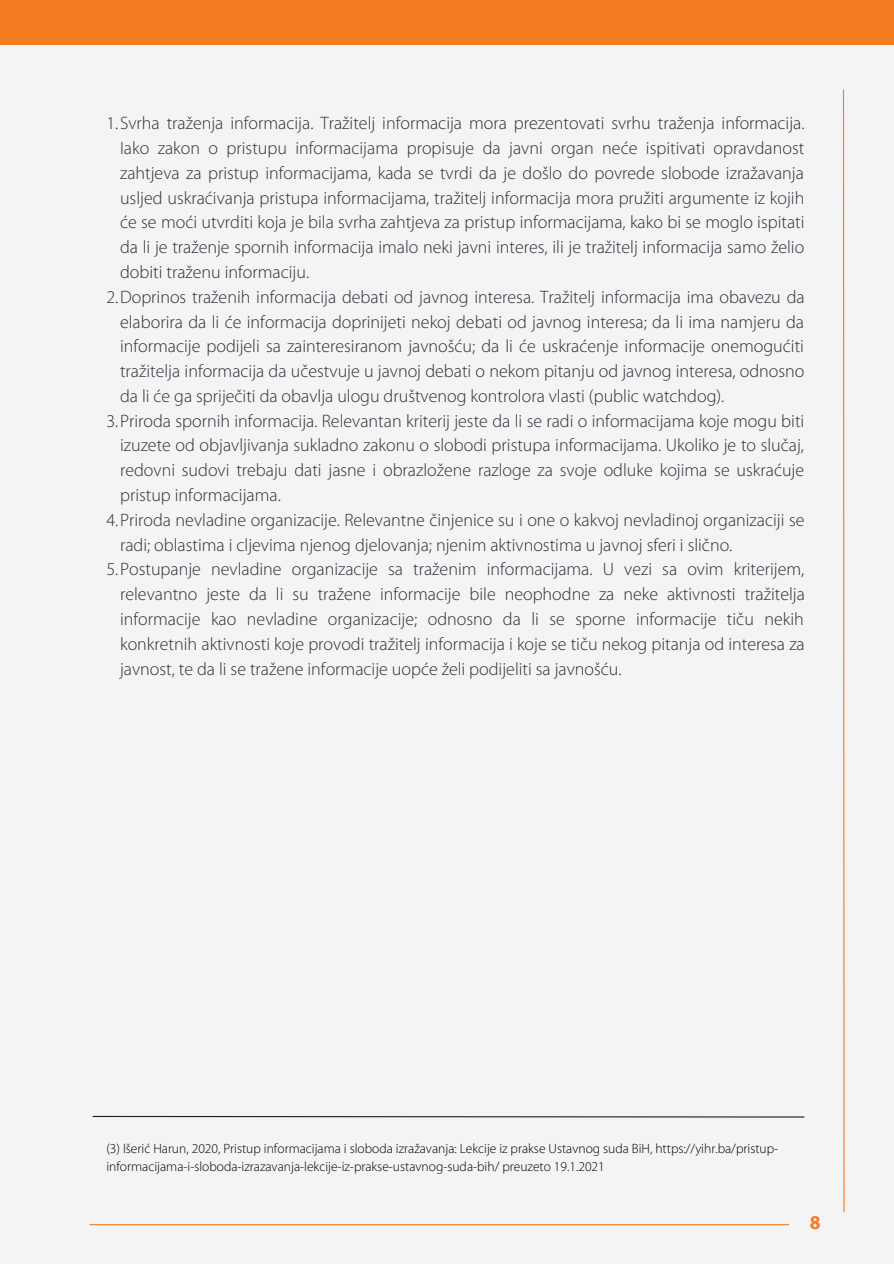
<style>
.page{position:relative;width:894px;height:1264px;background:#fff}
.page>*{position:absolute;margin:0;border:0;box-sizing:border-box;transform-origin:0 0}
.t1{font:700 19.5px "Myriad Pro";color:#f47d22}
.t2{font:300 18px "Myriad Pro";color:#293039}
.t3{font:300 13.5px/18px "Myriad Pro";color:#000}
</style>
<div class="page">
<div style="left:0;top:0;width:893px;height:1263px;background:#f4f4f4"></div>
<div style="left:0;top:0;width:893px;height:45px;background:#f47d22"></div>
<hr style="left:90px;top:1223px;width:698px;height:2px;background:#f47d22">
<svg style="left:842px;top:89px;width:2px;height:1124px"></svg>
<svg style="left:92px;top:1115px;width:712px;height:3px"></svg>
<p class="t2" style="left:106px;top:116px;width:699px">1.Svrha traženja informacija. Tražitelj informacija mora prezentovati svrhu traženja informacija.</p>
<p class="t2" style="left:120px;top:140px;width:685px">Iako zakon o pristupu informacijama propisuje da javni organ neće ispitivati opravdanost</p>
<p class="t2" style="left:120px;top:165px;width:685px">zahtjeva za pristup informacijama, kada se tvrdi da je došlo do povrede slobode izražavanja</p>
<p class="t2" style="left:120px;top:190px;width:685px">usljed uskraćivanja pristupa informacijama, tražitelj informacija mora pružiti argumente iz kojih</p>
<p class="t2" style="left:120px;top:215px;width:685px">će se moći utvrditi koja je bila svrha zahtjeva za pristup informacijama, kako bi se moglo ispitati</p>
<p class="t2" style="left:120px;top:240px;width:685px">da li je traženje spornih informacija imalo neki javni interes, ili je tražitelj informacija samo želio</p>
<p class="t2" style="left:120px;top:264px;width:190px">dobiti traženu informaciju.</p>
<p class="t2" style="left:106px;top:289px;width:699px">2.Doprinos traženih informacija debati od javnog interesa. Tražitelj informacija ima obavezu da</p>
<p class="t2" style="left:120px;top:314px;width:685px">elaborira da li će informacija doprinijeti nekoj debati od javnog interesa; da li ima namjeru da</p>
<p class="t2" style="left:120px;top:339px;width:685px">informacije podijeli sa zainteresiranom javnošću; da li će uskraćenje informacije onemogućiti</p>
<p class="t2" style="left:120px;top:363px;width:685px">tražitelja informacija da učestvuje u javnoj debati o nekom pitanju od javnog interesa, odnosno</p>
<p class="t2" style="left:120px;top:388px;width:605px">da li će ga spriječiti da obavlja ulogu društvenog kontrolora vlasti (public watchdog).</p>
<p class="t2" style="left:106px;top:413px;width:699px">3.Priroda spornih informacija. Relevantan kriterij jeste da li se radi o informacijama koje mogu biti</p>
<p class="t2" style="left:120px;top:438px;width:685px">izuzete od objavljivanja sukladno zakonu o slobodi pristupa informacijama. Ukoliko je to slučaj,</p>
<p class="t2" style="left:120px;top:463px;width:685px">redovni sudovi trebaju dati jasne i obrazložene razloge za svoje odluke kojima se uskraćuje</p>
<p class="t2" style="left:120px;top:487px;width:162px">pristup informacijama.</p>
<p class="t2" style="left:106px;top:512px;width:699px">4.Priroda nevladine organizacije. Relevantne činjenice su i one o kakvoj nevladinoj organizaciji se</p>
<p class="t2" style="left:120px;top:537px;width:613px">radi; oblastima i cljevima njenog djelovanja; njenim aktivnostima u javnoj sferi i slično.</p>
<p class="t2" style="left:106px;top:562px;width:699px">5.Postupanje nevladine organizacije sa traženim informacijama. U vezi sa ovim kriterijem,</p>
<p class="t2" style="left:120px;top:586px;width:686px">relevantno jeste da li su tražene informacije bile neophodne za neke aktivnosti tražitelja</p>
<p class="t2" style="left:120px;top:611px;width:685px">informacije kao nevladine organizacije; odnosno da li se sporne informacije tiču nekih</p>
<p class="t2" style="left:120px;top:636px;width:686px">konkretnih aktivnosti koje provodi tražitelj informacija i koje se tiču nekog pitanja od interesa za</p>
<p class="t2" style="left:120px;top:661px;width:503px">javnost, te da li se tražene informacije uopće želi podijeliti sa javnošću.</p>
<p class="t3" style="left:106px;top:1140px;width:673px">(3) Išerić Harun, 2020, Pristup informacijama i sloboda izražavanja: Lekcije iz prakse Ustavnog suda BiH, https://yihr.ba/pristup&shy;informacijama-i-sloboda-izrazavanja-lekcije-iz-prakse-ustavnog-suda-bih/ preuzeto 19.1.2021</p>
<p class="t1" style="left:809px;top:1213px;width:12px">8</p>
</div>
